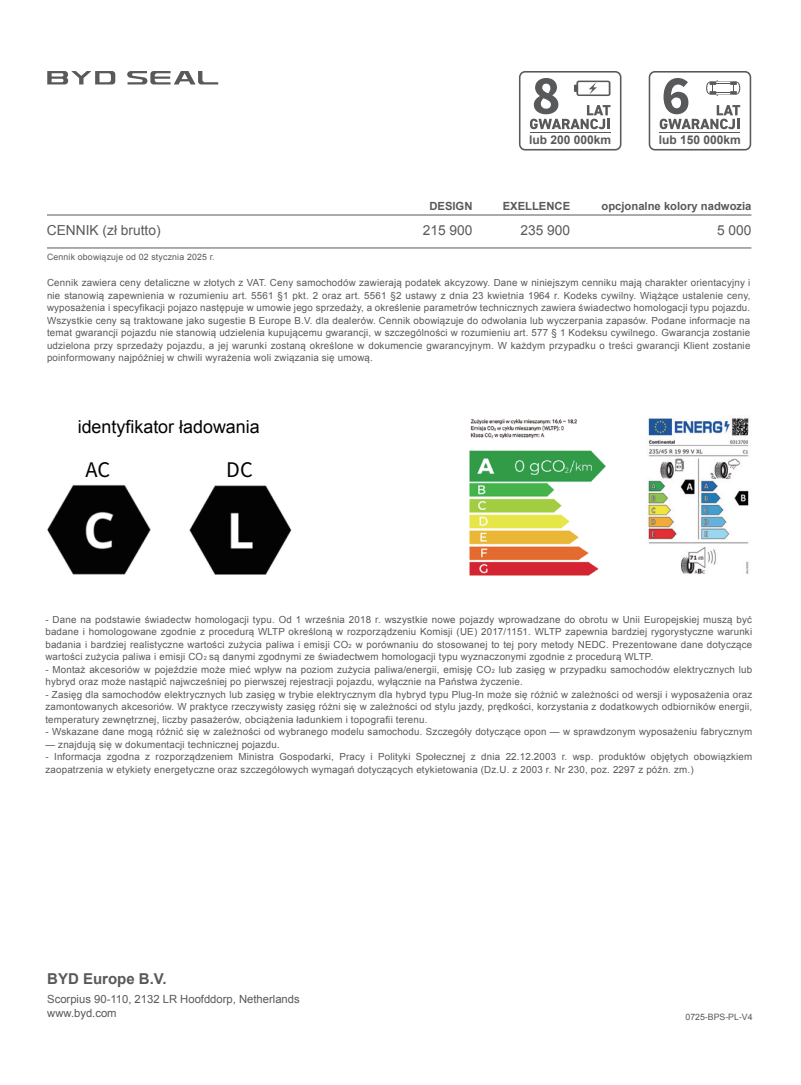
<style>
.page{position:relative;width:801px;height:1085px;background:#fff}
.page>*{position:absolute;margin:0;border:0;box-sizing:border-box;transform-origin:0 0}
.t1{font:17.88px "Arial";color:#030303}
.t2{font:700 15px "Arial";color:#58595b}
.t3{font:13.75px "Arial";color:#58595b}
.t4{font:700 12px "Arial";color:#58595b}
.t5{font:11.25px/14.5px "Arial";color:#58595b}
.t6{font:700 11.25px "Arial";color:#58595b}
.t7{font:9.75px/12.5px "Arial";letter-spacing:.02em;color:#58595b;text-align:justify}
.t8{font:8.75px "Arial";letter-spacing:.02em;color:#58595b}
.t9{font:8.75px "Arial";color:#57585a}
.t10{font:5.62px "Arial";color:#58595b}
</style>
<div class="page">
<svg style="left:127px;top:71px;width:91px;height:13px"></svg>
<svg style="left:47px;top:71px;width:68px;height:13px"></svg>
<img style="left:189px;top:485px;width:103px;height:89px">
<img style="left:47px;top:485px;width:103px;height:89px">
<hr style="left:47px;top:215px;width:704px;height:1px;background:#58595b">
<hr style="left:47px;top:248px;width:704px;height:1px;background:#58595b">
<img style="left:469px;top:419px;width:137px;height:157px">
<img style="left:648px;top:418px;width:101px;height:156px">
<svg style="left:519px;top:71px;width:102px;height:79px"></svg>
<svg style="left:649px;top:71px;width:102px;height:79px"></svg>
<p class="t4" style="left:529px;top:133px;width:84px">lub 200 000km</p>
<p class="t4" style="left:659px;top:133px;width:84px">lub 150 000km</p>
<p class="t6" style="left:429px;top:200px;width:45px">DESIGN</p>
<p class="t6" style="left:503px;top:200px;width:69px">EXELLENCE</p>
<p class="t6" style="left:601px;top:200px;width:152px">opcjonalne kolory nadwozia</p>
<h3 class="t3" style="left:47px;top:222px;width:115px">CENNIK (zł brutto)</h3>
<h3 class="t3" style="left:423px;top:222px;width:51px">215 900</h3>
<h3 class="t3" style="left:520px;top:222px;width:51px">235 900</h3>
<h3 class="t3" style="left:717px;top:222px;width:36px">5 000</h3>
<p class="t8" style="left:47px;top:252px;width:169px">Cennik obowiązuje od 02 stycznia 2025 г.</p>
<p class="t7" style="left:47px;top:276px;width:705px">Cennik zawiera ceny detaliczne w złotych z VAT. Ceny samochodów zawierają podatek akcyzowy. Dane w niniejszym cenniku mają charakter orientacyjny i nie stanowią zapewnienia w rozumieniu art. 5561 §1 pkt. 2 oraz art. 5561 §2 ustawy z dnia 23 kwietnia 1964 r. Kodeks cywilny. Wiążące ustalenie ceny, wyposażenia i specyfikacji pojazo następuje w umowie jego sprzedaży, a określenie parametrów technicznych zawiera świadectwo homologacji typu pojazdu.<br>Wszystkie ceny są traktowane jako sugestie B Europe B.V. dla dealerów. Cennik obowiązuje do odwołania lub wyczerpania zapasów. Podane informacje na temat gwarancji pojazdu nie stanowią udzielenia kupującemu gwarancji, w szczególności w rozumieniu art. 577 § 1 Kodeksu cywilnego. Gwarancja zostanie udzielona przy sprzedaży pojazdu, a jej warunki zostaną określone w dokumencie gwarancyjnym. W każdym przypadku o treści gwarancji Klient zostanie poinformowany najpóźniej w chwili wyrażenia woli związania się umową.</p>
<h1 class="t1" style="left:78px;top:417px;width:183px">identyfikator ładowania</h1>
<p class="t7" style="left:45px;top:613px;width:708px">- Dane na podstawie świadectw homologacji typu. Od 1 września 2018 r. wszystkie nowe pojazdy wprowadzane do obrotu w Unii Europejskiej muszą być badane i homologowane zgodnie z procedurą WLTP określoną w rozporządzeniu Komisji (UE) 2017/1151. WLTP zapewnia bardziej rygorystyczne warunki badania i bardziej realistyczne wartości zużycia paliwa i emisji CO w porównaniu do stosowanej to tej pory metody NEDC. Prezentowane dane dotyczące wartości zużycia paliwa i emisji CO są danymi zgodnymi ze świadectwem homologacji typu wyznaczonymi zgodnie z procedurą WLTP.</p>
<p class="t7" style="left:45px;top:663px;width:708px">- Montaż akcesoriów w pojeździe może mieć wpływ na poziom zużycia paliwa/energii, emisję CO lub zasięg w przypadku samochodów elektrycznych lub hybryd oraz może nastąpić najwcześniej po pierwszej rejestracji pojazdu, wyłącznie na Państwa życzenie.</p>
<p class="t7" style="left:45px;top:688px;width:708px">- Zasięg dla samochodów elektrycznych lub zasięg w trybie elektrycznym dla hybryd typu Plug-In może się różnić w zależności od wersji i wyposażenia oraz zamontowanych akcesoriów. W praktyce rzeczywisty zasięg różni się w zależności od stylu jazdy, prędkości, korzystania z dodatkowych odbiorników energii, temperatury zewnętrznej, liczby pasażerów, obciążenia ładunkiem i topografii terenu.</p>
<p class="t7" style="left:45px;top:725px;width:708px">- Wskazane dane mogą różnić się w zależności od wybranego modelu samochodu. Szczegóły dotyczące opon — w sprawdzonym wyposażeniu fabrycznym</p>
<p class="t7" style="left:45px;top:738px;width:236px">— znajdują się w dokumentacji technicznej pojazdu.</p>
<p class="t7" style="left:45px;top:750px;width:708px">- Informacja zgodna z rozporządzeniem Ministra Gospodarki, Pracy i Polityki Społecznej z dnia 22.12.2003 r. wsp. produktów objętych obowiązkiem zaopatrzenia w etykiety energetyczne oraz szczegółowych wymagań dotyczących etykietowania (Dz.U. z 2003 r. Nr 230, poz. 2297 z późn. zm.)</p>
<p class="t10" style="left:348px;top:643px;width:5px">2</p>
<p class="t10" style="left:204px;top:654px;width:5px">2</p>
<p class="t10" style="left:492px;top:667px;width:5px">2</p>
<h2 class="t2" style="left:47px;top:970px;width:121px">BYD Europe B.V.</h2>
<p class="t5" style="left:47px;top:991px;width:254px">Scorpius 90-110, 2132 LR Hoofddorp, Netherlands www.byd.com</p>
<p class="t9" style="left:685px;top:1011px;width:69px">0725-BPS-PL-V4</p>
</div>
